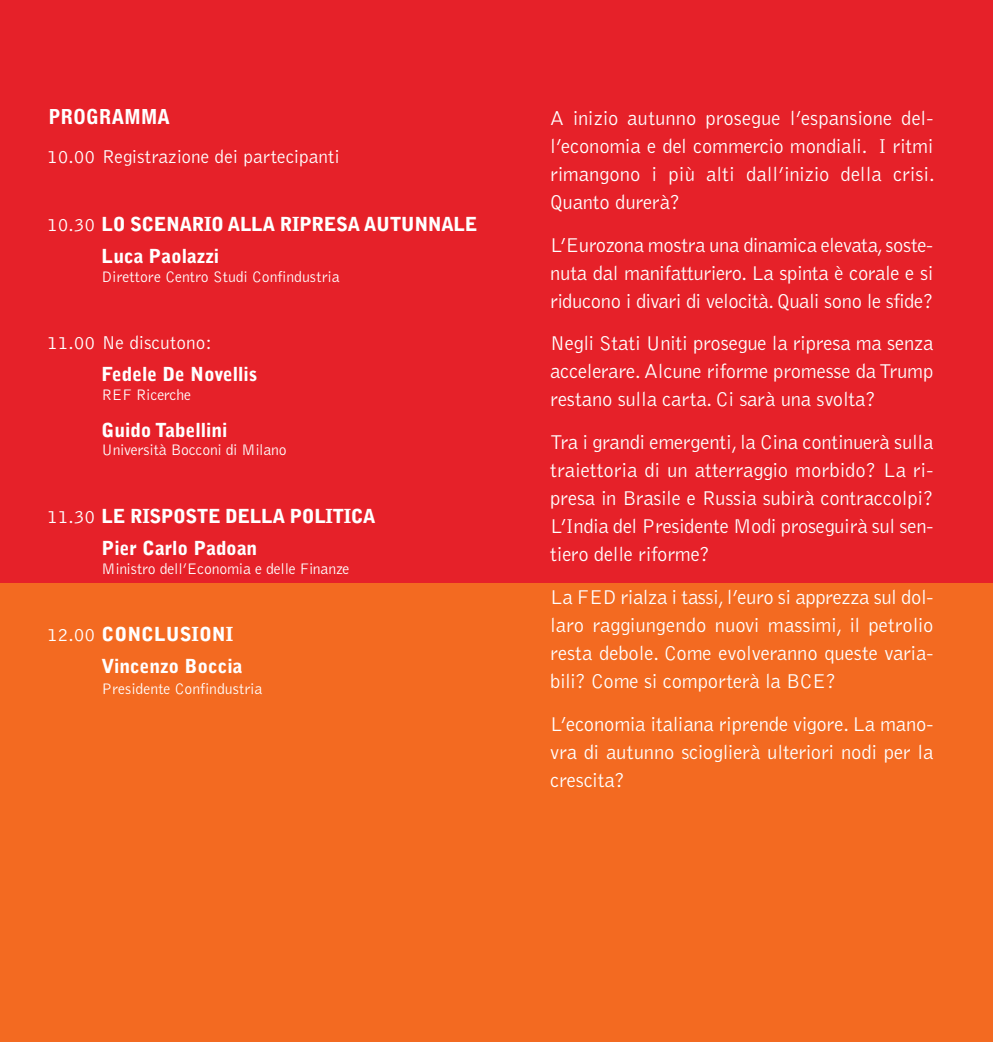
<style>
.page{position:relative;width:993px;height:1042px;background:#fff}
.page>*{position:absolute;margin:0;border:0;box-sizing:border-box;transform-origin:0 0}
.t1{font:700 condensed 21px "Helvetica Neue";letter-spacing:.05em;color:#fff}
.t2{font:300 20.65px/28px "Bell Gothic";letter-spacing:-.01em;color:#fff;text-align:justify}
.t3{font:900 19.25px/32px "Bell Gothic";letter-spacing:-.025em;color:#fff}
.t4{font:900 19.25px/32px "Bell Gothic";color:#fff}
.t5{font:300 19.25px "Bell Gothic";color:#fff}
.t6{font:300 15.75px "Bell Gothic";letter-spacing:-.01em;color:#fff}
.s1{font-weight:300}
</style>
<div class="page">
<div style="left:0;top:453px;width:992px;height:589px;background:#f36a21"></div>
<div style="left:0;top:0;width:992px;height:582px;background:#e62129"></div>
<p class="t1" style="left:49px;top:109px;width:122px">PROGRAMMA</p>
<p class="t2" style="left:550px;top:105px;width:386px">A inizio autunno prosegue l’espansione del&shy;l’economia e del commercio mondiali. I ritmi rimangono i più alti dall’inizio della crisi.<br>Quanto durerà?</p>
<p class="t2" style="left:550px;top:232px;width:384px">L’Eurozona mostra una dinamica elevata, soste&shy;nuta dal manifatturiero. La spinta è corale e si riducono i divari di velocità. Quali sono le sfide?</p>
<p class="t2" style="left:550px;top:331px;width:384px">Negli Stati Uniti prosegue la ripresa ma senza accelerare. Alcune riforme promesse da Trump restano sulla carta. Ci sarà una svolta?</p>
<p class="t2" style="left:550px;top:430px;width:384px">Tra i grandi emergenti, la Cina continuerà sulla traiettoria di un atterraggio morbido? La ri&shy;presa in Brasile e Russia subirà contraccolpi?<br>L’India del Presidente Modi proseguirà sul sen&shy;tiero delle riforme?</p>
<p class="t2" style="left:550px;top:585px;width:384px">La FED rialza i tassi, l’euro si apprezza sul dol&shy;laro raggiungendo nuovi massimi, il petrolio resta debole. Come evolveranno queste varia&shy;bili? Come si comporterà la BCE?</p>
<p class="t2" style="left:550px;top:711px;width:384px">L’economia italiana riprende vigore. La mano&shy;vra di autunno scioglierà ulteriori nodi per la crescita?</p>
<p class="t5" style="left:47px;top:150px;width:294px">10.00 Registrazione dei partecipanti</p>
<p class="t3" style="left:102px;top:210px;width:377px;text-indent:-55px"><span class="s1">10.30</span> LO SCENARIO ALLA RIPRESA AUTUNNALE<br>Luca Paolazzi</p>
<p class="t6" style="left:102px;top:270px;width:239px">Direttore Centro Studi Confindustria</p>
<p class="t5" style="left:47px;top:335px;width:166px">11.00 Ne discutono:</p>
<p class="t4" style="left:102px;top:360px;width:157px">Fedele De Novellis</p>
<p class="t6" style="left:102px;top:389px;width:91px">REF Ricerche</p>
<p class="t4" style="left:102px;top:415px;width:127px">Guido Tabellini</p>
<p class="t6" style="left:102px;top:444px;width:186px">Università Bocconi di Milano</p>
<p class="t3" style="left:102px;top:502px;width:275px;text-indent:-55px"><span class="s1">11.30</span> LE RISPOSTE DELLA POLITICA<br>Pier Carlo Padoan</p>
<p class="t6" style="left:102px;top:562px;width:249px">Ministro dell’Economia e delle Finanze</p>
<p class="t4" style="left:102px;top:620px;width:142px;text-indent:-55px"><span class="s1">12.00</span> CONCLUSIONI<br>Vincenzo Boccia</p>
<p class="t6" style="left:102px;top:682px;width:162px">Presidente Confindustria</p>
</div>
